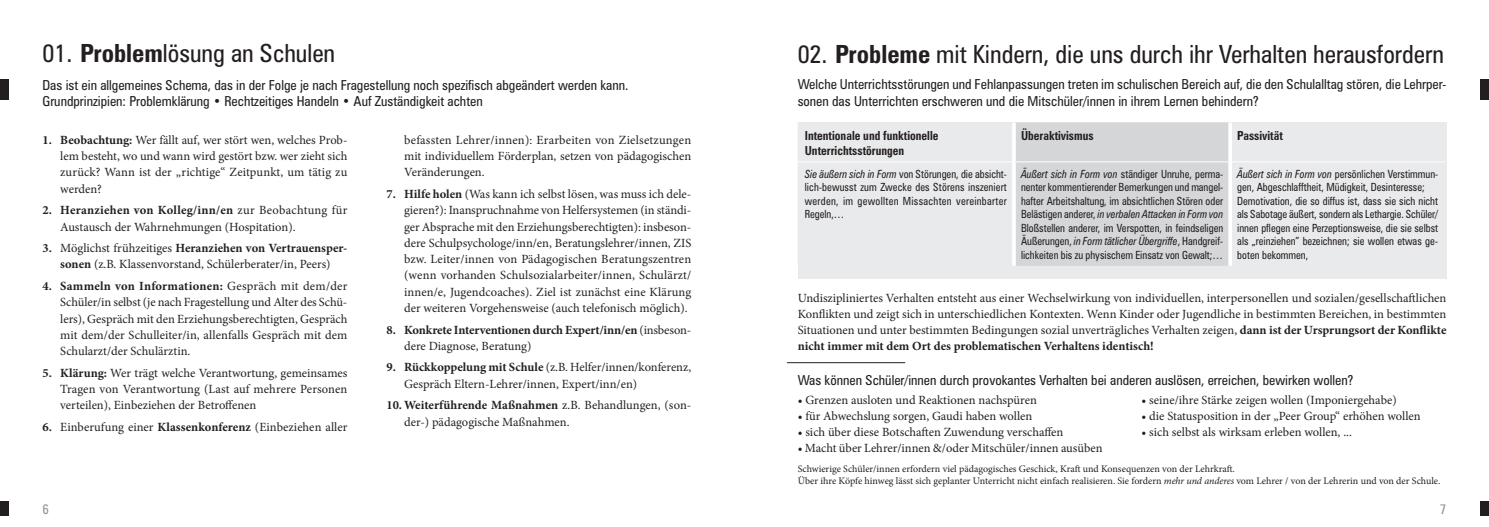
<style>
.page{position:relative;width:1489px;height:527px;background:#fff}
.page>*{position:absolute;margin:0;border:0;box-sizing:border-box;transform-origin:0 0}
.t1{font:condensed 25px "Zurich BT";color:#231f20}
.t2{font:condensed 13.75px/16.5px "Zurich BT";color:#231f20}
.t3{font:condensed 13.75px "Zurich BT";color:#939598}
.t4{font:12.5px/16.2px "Minion Pro";color:#231f20;text-align:justify}
.t5{font:700 12.5px/16.2px "Minion Pro";letter-spacing:-.015em;color:#231f20}
.t6{font:700 condensed 12.5px/15px "Zurich BT";color:#231f20;scale:.93 1}
.t7{font:condensed 11.25px/13.5px "Zurich BT";color:#231f20;text-align:justify;scale:.93 1}
.t8{font:10px/12px "Minion Pro";color:#231f20}
.s1{font-weight:700}
.s2{font-style:italic}
.s3{font-weight:400}
</style>
<div class="page">
<div style="left:1480px;top:500px;width:8px;height:15px;background:#231f20"></div>
<div style="left:0;top:500px;width:8px;height:15px;background:#231f20"></div>
<div style="left:0;top:79px;width:8px;height:21px;background:#231f20"></div>
<div style="left:1480px;top:79px;width:8px;height:21px;background:#231f20"></div>
<div style="left:797px;top:122px;width:649px;height:157px;background:#e9eaeb"></div>
<div style="left:1015px;top:123px;width:213px;height:142px;background:#d5d6d8"></div>
<hr style="left:797px;top:161px;width:215px;height:1px;background:#fff">
<hr style="left:1015px;top:161px;width:213px;height:1px;background:#fff">
<hr style="left:1231px;top:161px;width:213px;height:1px;background:#fff">
<hr style="left:1012px;top:122px;width:3px;height:40px;background:#fff">
<hr style="left:1228px;top:122px;width:3px;height:40px;background:#fff">
<hr style="left:1012px;top:162px;width:3px;height:103px;background:#fff">
<hr style="left:1228px;top:162px;width:3px;height:103px;background:#fff">
<hr style="left:787px;top:362px;width:118px;height:1px;background:#231f20">
<h1 class="t1" style="left:43px;top:38px;width:294px">01. <span class="s1">Problem</span>lösung an Schulen</h1>
<h1 class="t1" style="left:797px;top:39px;width:647px">02. <span class="s1">Probleme</span> mit Kindern, die uns durch ihr Verhalten herausfordern</h1>
<p class="t2" style="left:43px;top:76px;width:587px">Das ist ein allgemeines Schema, das in der Folge je nach Fragestellung noch spezifisch abgeändert werden kann.<br>Grundprinzipien: Problemklärung • Rechtzeitiges Handeln • Auf Zuständigkeit achten</p>
<p class="t2" style="left:797px;top:76px;width:650px">Welche Unterrichtsstörungen und Fehlanpassungen treten im schulischen Bereich auf, die den Schulalltag stören, die Lehrper&shy;sonen das Unterrichten erschweren und die Mitschüler/innen in ihrem Lernen behindern?</p>
<p class="t6" style="left:804px;top:127px;width:145px">Intentionale und funktionelle<br>Unterrichtsstörungen</p>
<p class="t6" style="left:1020px;top:127px;width:80px">Überaktivismus</p>
<p class="t6" style="left:1237px;top:127px;width:51px">Passivität</p>
<p class="t7" style="left:804px;top:166px;width:219px"><span class="s2">Sie äußern sich in Form</span> von Störungen, die absicht&shy;lich-bewusst zum Zwecke des Störens inszeniert werden, im gewollten Missachten vereinbarter Regeln,…</p>
<p class="t7" style="left:1020px;top:166px;width:219px"><span class="s2">Äußert sich in Form von</span> ständiger Unruhe, perma&shy;nenter kommentierender Bemerkungen und mangel&shy;hafter Arbeitshaltung, im absichtlichen Stören oder Belästigen anderer, <span class="s2">in verbalen Attacken in Form von </span>Bloßstellen anderer, im Verspotten, in feindseligen Äußerungen, <span class="s2">in Form tätlicher Übergriffe</span>, Handgreif&shy;lichkeiten bis zu physischem Einsatz von Gewalt;…</p>
<p class="t7" style="left:1237px;top:166px;width:217px;text-align:left"><span class="s2">Äußert sich in Form von</span> persönlichen Verstimmun&shy;gen, Abgeschlafftheit, Müdigkeit, Desinteresse; Demotivation, die so diffus ist, dass sie sich nicht als Sabotage äußert, sondern als Lethargie. Schüler/ innen pflegen eine Perzeptionsweise, die sie selbst als „reinziehen” bezeichnen; sie wollen etwas ge&shy;boten bekommen,</p>
<p class="t4" style="left:404px;top:132px;width:289px">befassten Lehrer/innen): Erarbeiten von Zielsetzungen mit individuellem Förderplan, setzen von pädagogischen Veränderungen.</p>
<p class="t4" style="left:404px;top:186px;width:289px;text-indent:-18px"><span class="s1">7. Hilfe holen</span> (Was kann ich selbst lösen, was muss ich dele&shy;gieren?): Inanspruchnahme von Helfersystemen (in ständi&shy;ger Absprache mit den Erziehungsberechtigten): insbeson&shy;dere Schulpsychologe/inn/en, Beratungslehrer/innen, ZIS bzw. Leiter/innen von Pädagogischen Beratungszentren (wenn vorhanden Schulsozialarbeiter/innen, Schulärzt/ innen/e, Jugendcoaches). Ziel ist zunächst eine Klärung der weiteren Vorgehensweise (auch telefonisch möglich).</p>
<p class="t5" style="left:404px;top:321px;width:289px;text-indent:-18px">8. Konkrete Interventionen durch Expert/inn/en <span class="s3">(insbeson&shy;dere Diagnose, Beratung)</span></p>
<p class="t4" style="left:404px;top:359px;width:288px;text-indent:-18px"><span class="s1">9. Rückkoppelung mit Schule</span> (z.B. Helfer/innen/konferenz,<br>Gespräch Eltern-Lehrer/innen, Expert/inn/en)</p>
<p class="t4" style="left:404px;top:397px;width:289px;text-indent:-18px"><span class="s1">10. Weiterführende Maßnahmen</span> z.B. Behandlungen, (son&shy;der-) pädagogische Maßnahmen.</p>
<p class="t4" style="left:60px;top:132px;width:289px;text-indent:-18px"><span class="s1">1. Beobachtung:</span> Wer fällt auf, wer stört wen, welches Prob&shy;lem besteht, wo und wann wird gestört bzw. wer zieht sich zurück? Wann ist der „richtige“ Zeitpunkt, um tätig zu werden?</p>
<p class="t4" style="left:60px;top:202px;width:289px;text-indent:-18px"><span class="s1">2. Heranziehen von Kolleg/inn/en</span> zur Beobachtung für<br>Austausch der Wahrnehmungen (Hospitation).</p>
<p class="t4" style="left:43px;top:240px;width:306px;text-align:center"><span class="s1">3.</span> Möglichst frühzeitiges <span class="s1">Heranziehen von Vertrauensper&shy;sonen</span> (z.B. Klassenvorstand, Schülerberater/in, Peers)</p>
<p class="t4" style="left:60px;top:278px;width:289px;text-indent:-18px"><span class="s1">4. Sammeln von Informationen:</span> Gespräch mit dem/der Schüler/in selbst (je nach Fragestellung und Alter des Schü&shy;lers), Gespräch mit den Erziehungsberechtigten, Gespräch mit dem/der Schulleiter/in, allenfalls Gespräch mit dem Schularzt/der Schulärztin.</p>
<p class="t4" style="left:60px;top:364px;width:289px;text-indent:-18px"><span class="s1">5. Klärung:</span> Wer trägt welche Verantwortung, gemeinsames Tragen von Verantwortung (Last auf mehrere Personen verteilen), Einbeziehen der Betroffenen</p>
<p class="t4" style="left:43px;top:418px;width:306px"><span class="s1">6.</span> Einberufung einer <span class="s1">Klassenkonferenz</span> (Einbeziehen aller</p>
<p class="t4" style="left:797px;top:289px;width:650px">Undiszipliniertes Verhalten entsteht aus einer Wechselwirkung von individuellen, interpersonellen und sozialen/gesellschaftlichen Konflikten und zeigt sich in unterschiedlichen Kontexten. Wenn Kinder oder Jugendliche in bestimmten Bereichen, in bestimmten Situationen und unter bestimmten Bedingungen sozial unverträgliches Verhalten zeigen, <span class="s1">dann ist der Ursprungsort der Konflikte nicht immer mit dem Ort des problematischen Verhaltens identisch!</span></p>
<p class="t2" style="left:797px;top:372px;width:557px">Was können Schüler/innen durch provokantes Verhalten bei anderen auslösen, erreichen, bewirken wollen?</p>
<p class="t4" style="left:1141px;top:391px;width:257px">• seine/ihre Stärke zeigen wollen (Imponiergehabe)</p>
<p class="t4" style="left:1141px;top:407px;width:281px">• die Statusposition in der „Peer Group“ erhöhen wollen</p>
<p class="t4" style="left:1141px;top:423px;width:212px">• sich selbst als wirksam erleben wollen, ...</p>
<p class="t8" style="left:797px;top:463px;width:644px">Schwierige Schüler/innen erfordern viel pädagogisches Geschick, Kraft und Konsequenzen von der Lehrkraft.<br>Über ihre Köpfe hinweg lässt sich geplanter Unterricht nicht einfach realisieren. Sie fordern <span class="s2">mehr und anderes</span> vom Lehrer / von der Lehrerin und von der Schule.</p>
<p class="t4" style="left:797px;top:391px;width:241px">• Grenzen ausloten und Reaktionen nachspüren</p>
<p class="t4" style="left:797px;top:407px;width:236px">• für Abwechslung sorgen, Gaudi haben wollen</p>
<p class="t4" style="left:797px;top:423px;width:267px">• sich über diese Botschaften Zuwendung verschaffen</p>
<p class="t4" style="left:797px;top:440px;width:306px">• Macht über Lehrer/innen &amp;/oder Mitschüler/innen ausüben</p>
<p class="t3" style="left:43px;top:500px;width:8px">6</p>
<p class="t3" style="left:1439px;top:500px;width:8px">7</p>
</div>
